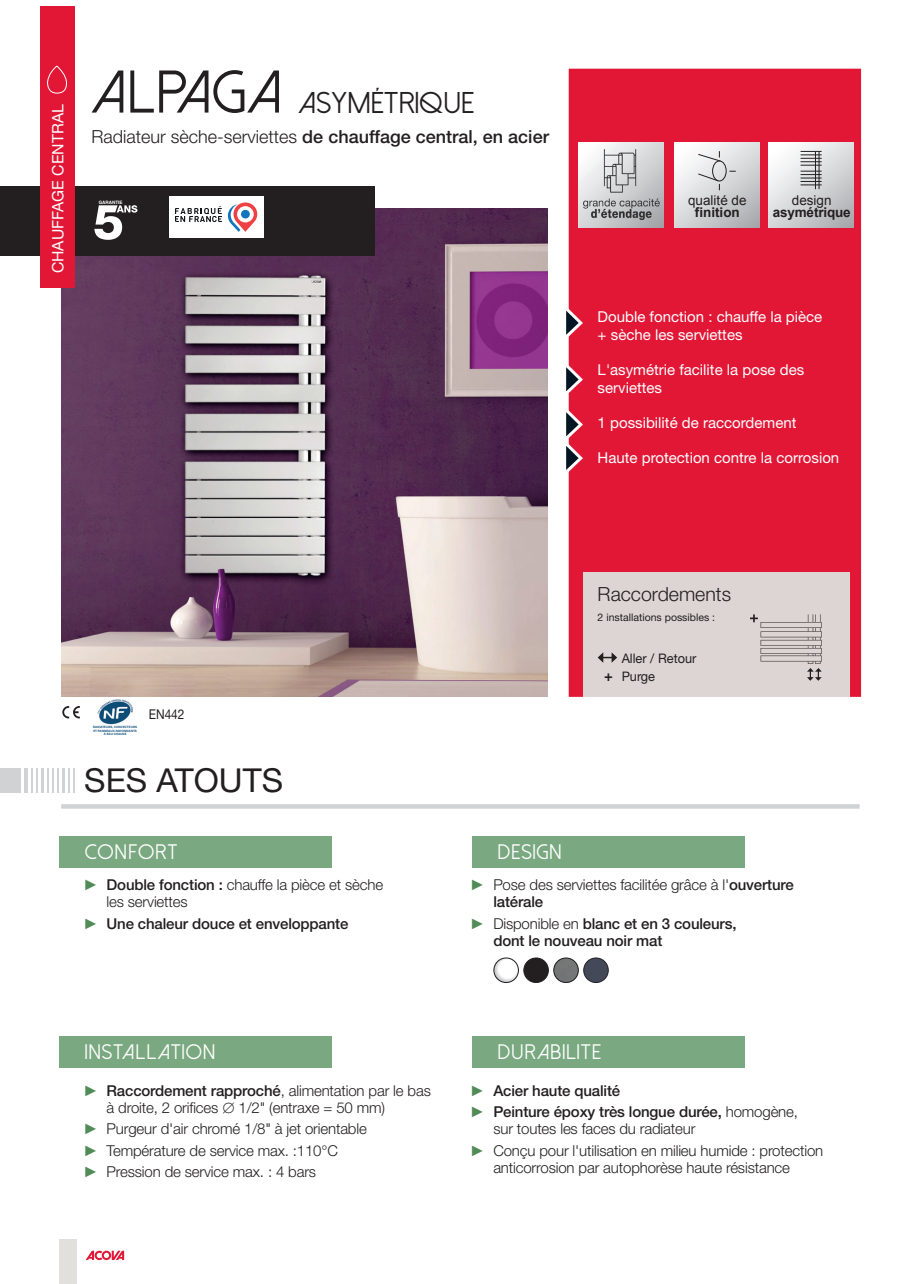
<style>
.page{position:relative;width:898px;height:1284px;background:#fff}
.page>*{position:absolute;margin:0;border:0;box-sizing:border-box;transform-origin:0 0}
.t1{font:33px "Helvetica Neue LT Std";color:#231f20}
.t2{font:30px "Dolce Vita";letter-spacing:.03em;color:#231f20}
.t3{font:21px "Dolce Vita";letter-spacing:.07em;color:#fff}
.t4{font:300 19.5px "Helvetica Neue LT Std";color:#231f20}
.t5{font:500 18px "Helvetica Neue LT Std";color:#231f20}
.t6{font:15.75px "Helvetica Neue LT Std";color:#fff}
.t7{font:300 15px/17.2px "Helvetica Neue LT Std";letter-spacing:-.01em;color:#231f20}
.t8{font:15px/18px "Helvetica Neue LT Std";color:#fff}
.t9{font:500 15px/21.5px "Helvetica Neue LT Std";letter-spacing:-.01em;color:#231f20}
.t10{font:700 13.5px "Arial";letter-spacing:-.01em;color:#231f20}
.t11{font:13.5px "Arial";color:#231f20}
.t12{font:13.5px "Helvetica Neue LT Std";color:#231f20;scale:.88 1}
.t13{font:13.2px/18px "Helvetica Neue LT Std";color:#231f20}
.t14{font:10.5px "Helvetica Neue LT Std";color:#231f20}
.t15{font:700 4.65px "Helvetica";color:#fff}
.t16{font:700 3px/3.6px "Univers LT Std";letter-spacing:.01em;color:#0d4d77;text-align:center}
.s1{font-size:60px}
.s2{font-weight:300}
.s3{font-weight:700;font-size:15px}
.s4{font-family:"Arial Narrow";font-weight:400;color:#518b57}
.s5{font-weight:500}
</style>
<div class="page">
<svg style="left:86px;top:1250px;width:38px;height:10px"></svg>
<div style="left:59px;top:1239px;width:18px;height:45px;background:#e1e0dd"></div>
<div style="left:0;top:768px;width:75px;height:25px;background:#d1d2d4"></div>
<hr style="left:28px;top:764px;width:3px;height:36px;background:#fff">
<hr style="left:21px;top:764px;width:3px;height:36px;background:#fff">
<hr style="left:33px;top:764px;width:3px;height:36px;background:#fff">
<hr style="left:38px;top:764px;width:3px;height:36px;background:#fff">
<hr style="left:44px;top:764px;width:3px;height:36px;background:#fff">
<hr style="left:49px;top:764px;width:3px;height:36px;background:#fff">
<hr style="left:54px;top:764px;width:3px;height:36px;background:#fff">
<hr style="left:59px;top:764px;width:3px;height:36px;background:#fff">
<hr style="left:65px;top:764px;width:3px;height:36px;background:#fff">
<hr style="left:70px;top:764px;width:3px;height:36px;background:#fff">
<div style="left:61px;top:804px;width:798px;height:5px;background:#d1d2d4"></div>
<div style="left:59px;top:836px;width:273px;height:31px;background:#7aa981"></div>
<div style="left:472px;top:836px;width:272px;height:31px;background:#7aa981"></div>
<div style="left:472px;top:1036px;width:272px;height:31px;background:#7aa981"></div>
<svg style="left:493px;top:958px;width:25px;height:24px"></svg>
<div style="left:493px;top:958px;width:25px;height:24px;border:1px solid #231f20;border-radius:50%"></div>
<div style="left:523px;top:958px;width:25px;height:24px;background:#231f20;border-radius:50%"></div>
<div style="left:523px;top:958px;width:25px;height:24px;border:1px solid #231f20;border-radius:50%"></div>
<img style="left:553px;top:958px;width:25px;height:24px;border-radius:12px">
<div style="left:553px;top:958px;width:25px;height:24px;border:1px solid #231f20;border-radius:50%"></div>
<div style="left:583px;top:958px;width:25px;height:24px;background:#434959;border-radius:50%"></div>
<div style="left:583px;top:958px;width:25px;height:24px;border:1px solid #231f20;border-radius:50%"></div>
<div style="left:59px;top:1036px;width:273px;height:31px;background:#7aa981"></div>
<img style="left:61px;top:209px;width:486px;height:487px">
<div style="left:0;top:186px;width:374px;height:70px;background:#231f20"></div>
<div style="left:568px;top:69px;width:292px;height:628px;background:#e21736"></div>
<svg style="left:94px;top:205px;width:43px;height:35px"></svg>
<img style="left:578px;top:143px;width:85px;height:85px">
<svg style="left:62px;top:706px;width:18px;height:12px"></svg>
<img style="left:98px;top:699px;width:34px;height:25px">
<div style="left:582px;top:572px;width:267px;height:125px;background:#dcd5d3"></div>
<svg style="left:597px;top:652px;width:20px;height:11px"></svg>
<svg style="left:750px;top:614px;width:71px;height:67px"></svg>
<div style="left:169px;top:197px;width:94px;height:41px;background:#fff"></div>
<svg style="left:228px;top:202px;width:29px;height:30px"></svg>
<div style="left:241px;top:210px;width:9px;height:8px;background:#1375bb;border-radius:50%"></div>
<svg style="left:175px;top:206px;width:47px;height:16px"></svg>
<svg style="left:674px;top:143px;width:85px;height:85px"></svg>
<svg style="left:768px;top:143px;width:85px;height:85px"></svg>
<hr style="left:818px;top:151px;width:1px;height:38px;background:#231f20">
<hr style="left:814px;top:151px;width:1px;height:38px;background:#231f20">
<svg style="left:566px;top:303px;width:16px;height:39px"></svg>
<svg style="left:566px;top:360px;width:16px;height:38px"></svg>
<svg style="left:566px;top:405px;width:16px;height:72px"></svg>
<div style="left:40px;top:7px;width:34px;height:281px;background:#e21736"></div>
<svg style="left:47px;top:65px;width:20px;height:29px"></svg>
<p class="t6" style="left:48px;top:273px;width:170px;rotate:-90deg">CHAUFFAGE CENTRAL</p>
<h2 class="t2" style="left:91px;top:87px;width:384px"><span class="s1">ALPAGA</span> ASYMÉTRIQUE</h2>
<p class="t5" style="left:91px;top:126px;width:459px"><span class="s2">Radiateur sèche-serviettes</span> de chauffage central, en acier</p>
<p class="t15" style="left:99px;top:200px;width:25px">GARANTIE</p>
<p class="t11" style="left:687px;top:191px;width:60px">qualité de</p>
<p class="t10" style="left:694px;top:204px;width:46px">finition</p>
<p class="t11" style="left:791px;top:191px;width:41px">design</p>
<p class="t10" style="left:772px;top:204px;width:80px">asymétrique</p>
<p class="t8" style="left:597px;top:307px;width:226px">Double fonction : chauffe la pièce + sèche les serviettes</p>
<p class="t8" style="left:597px;top:360px;width:208px">L'asymétrie facilite la pose des serviettes</p>
<p class="t8" style="left:597px;top:413px;width:200px">1 possibilité de raccordement</p>
<p class="t8" style="left:597px;top:448px;width:243px">Haute protection contre la corrosion</p>
<h3 class="t4" style="left:597px;top:582px;width:135px">Raccordements</h3>
<p class="t14" style="left:597px;top:611px;width:119px">2 installations possibles :</p>
<p class="t16" style="left:93px;top:725px;width:45px">RADIATEURS, CONVECTEURS<br>ET PANNEAUX RAYONNANTS<br>À EAU CHAUDE</p>
<p class="t12" style="left:149px;top:706px;width:42px">EN442</p>
<h1 class="t1" style="left:84px;top:760px;width:200px">SES ATOUTS</h1>
<h3 class="t3" style="left:85px;top:841px;width:94px">CONFORT</h3>
<h3 class="t3" style="left:497px;top:841px;width:65px">DESIGN</h3>
<p class="t13" style="left:604px;top:649px;width:94px;text-indent:17px">Aller / Retour <span class="s3">+</span> Purge</p>
<p class="t7" style="left:106px;top:876px;width:278px;text-indent:-21px"><span class="s4">►</span> <span class="s5">Double fonction :</span> chauffe la pièce et sèche les serviettes</p>
<p class="t9" style="left:85px;top:913px;width:264px"><span class="s4">►</span> Une chaleur douce et enveloppante</p>
<h3 class="t3" style="left:85px;top:1041px;width:131px">INSTALLATION</h3>
<p class="t7" style="left:106px;top:1081px;width:326px;text-indent:-21px"><span class="s4">►</span> <span class="s5">Raccordement rapproché</span>, alimentation par le bas à droite, 2 orifices ∅ 1/2" (entraxe = 50 mm)</p>
<p class="t7" style="left:85px;top:1118px;width:283px;line-height:21.5px"><span class="s4">►</span> Purgeur d'air chromé 1/8" à jet orientable <span class="s4">►</span> Température de service max. :110°C<br><span class="s4">►</span> Pression de service max. : 4 bars</p>
<p class="t7" style="left:493px;top:876px;width:302px;text-indent:-21px"><span class="s4">►</span> Pose des serviettes facilitée grâce à l'<span class="s5">ouverture latérale</span></p>
<p class="t9" style="left:493px;top:915px;width:245px;line-height:17.2px;text-indent:-21px"><span class="s4">►</span> <span class="s2">Disponible en</span> blanc et en 3 couleurs, dont le nouveau noir mat</p>
<h3 class="t3" style="left:497px;top:1041px;width:104px">DURABILITE</h3>
<p class="t9" style="left:472px;top:1079px;width:327px"><span class="s4">►</span> Acier haute qualité<br><span class="s4">►</span> Peinture époxy très longue durée, <span class="s2">homogène,</span></p>
<p class="t7" style="left:472px;top:1118px;width:352px;line-height:21.5px;text-indent:21px">sur toutes les faces du radiateur<br><span class="s4">►</span> Conçu pour l'utilisation en milieu humide : protection</p>
<p class="t7" style="left:493px;top:1159px;width:298px">anticorrosion par autophorèse haute résistance</p>
</div>
